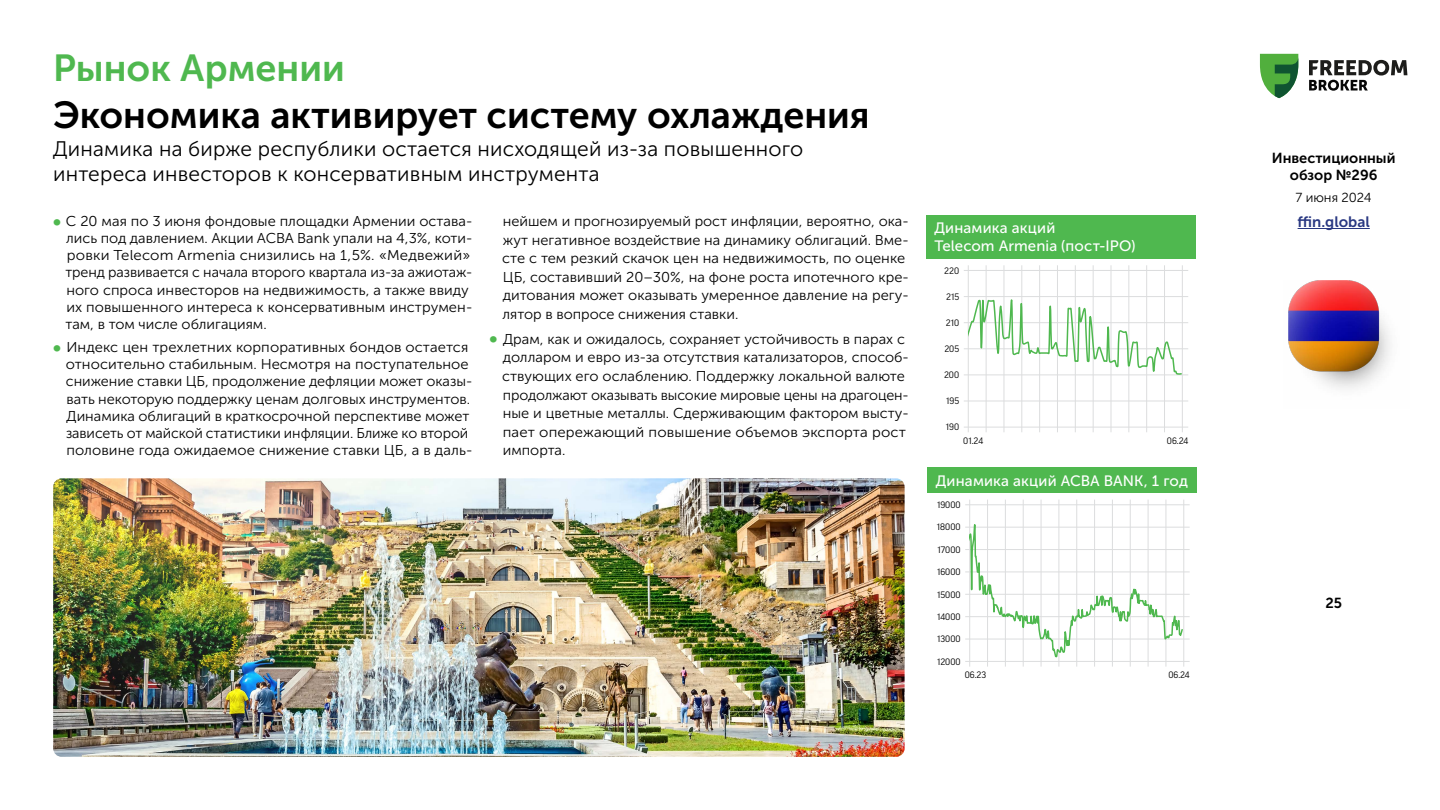
<style>
.page{position:relative;width:1440px;height:810px;background:#fff}
.page>*{position:absolute;margin:0;border:0;box-sizing:border-box;transform-origin:0 0}
.t1{font:37.5px "Museo Sans Cyrl 700";color:#000}
.t2{font:37.5px "Museo Sans Cyrl 700";color:#4fb84f}
.t3{font:21px/25.2px "Museo Sans Cyrl 300";letter-spacing:.01em;color:#000}
.t4{font:15px/18px "Museo Sans Cyrl 500";letter-spacing:.01em;color:#fff}
.t5{font:15px "Museo Sans Cyrl 700";color:#293882}
.t6{font:14.48px/17.4px "Museo Sans Cyrl 700";color:#000;text-align:center}
.t7{font:14.25px/18.6px "Museo Sans Cyrl 300";color:#000}
.t8{font:14.25px/17.1px "Museo Sans Cyrl 300";color:#000;scale:1.04 1}
.t9{font:13.05px "Museo Sans Cyrl 300";color:#000}
.t10{font:9px "Good Pro";color:#000}
</style>
<div class="page">
<hr style="left:1298px;top:228px;width:72px;height:1px;background:#293882">
<svg style="left:1260px;top:54px;width:38px;height:44px"></svg>
<svg style="left:1309px;top:60px;width:98px;height:31px"></svg>
<img style="left:1288px;top:281px;width:102px;height:108px">
<img style="left:53px;top:478px;width:852px;height:279px">
<div style="left:926px;top:215px;width:270px;height:44px;background:#4fb84f"></div>
<hr style="left:964px;top:270px;width:224px;height:1px;background:#dcddde">
<hr style="left:964px;top:296px;width:224px;height:1px;background:#dcddde">
<hr style="left:964px;top:322px;width:224px;height:1px;background:#dcddde">
<hr style="left:964px;top:348px;width:224px;height:1px;background:#dcddde">
<hr style="left:964px;top:375px;width:224px;height:1px;background:#dcddde">
<hr style="left:964px;top:401px;width:224px;height:1px;background:#dcddde">
<hr style="left:964px;top:427px;width:224px;height:1px;background:#dcddde">
<hr style="left:1146px;top:265px;width:1px;height:167px;background:#dcddde">
<hr style="left:1128px;top:265px;width:1px;height:167px;background:#dcddde">
<hr style="left:1111px;top:265px;width:1px;height:167px;background:#dcddde">
<hr style="left:1093px;top:265px;width:1px;height:167px;background:#dcddde">
<hr style="left:1075px;top:265px;width:1px;height:167px;background:#dcddde">
<hr style="left:1057px;top:265px;width:1px;height:167px;background:#dcddde">
<hr style="left:1039px;top:265px;width:1px;height:167px;background:#dcddde">
<hr style="left:1021px;top:265px;width:1px;height:167px;background:#dcddde">
<hr style="left:1004px;top:265px;width:1px;height:167px;background:#dcddde">
<hr style="left:986px;top:265px;width:1px;height:167px;background:#dcddde">
<hr style="left:968px;top:265px;width:1px;height:167px;background:#dcddde">
<hr style="left:1164px;top:265px;width:1px;height:167px;background:#dcddde">
<hr style="left:1182px;top:265px;width:1px;height:167px;background:#dcddde">
<svg style="left:968px;top:295px;width:214px;height:84px"></svg>
<div style="left:927px;top:468px;width:270px;height:25px;background:#4fb84f"></div>
<hr style="left:965px;top:504px;width:225px;height:1px;background:#dcddde">
<hr style="left:965px;top:527px;width:225px;height:1px;background:#dcddde">
<hr style="left:965px;top:549px;width:225px;height:1px;background:#dcddde">
<hr style="left:965px;top:572px;width:225px;height:1px;background:#dcddde">
<hr style="left:965px;top:594px;width:225px;height:1px;background:#dcddde">
<hr style="left:965px;top:616px;width:225px;height:1px;background:#dcddde">
<hr style="left:965px;top:639px;width:225px;height:1px;background:#dcddde">
<hr style="left:965px;top:661px;width:225px;height:1px;background:#dcddde">
<hr style="left:1148px;top:500px;width:1px;height:167px;background:#dcddde">
<hr style="left:1130px;top:500px;width:1px;height:167px;background:#dcddde">
<hr style="left:1112px;top:500px;width:1px;height:167px;background:#dcddde">
<hr style="left:1094px;top:500px;width:1px;height:167px;background:#dcddde">
<hr style="left:1076px;top:500px;width:1px;height:167px;background:#dcddde">
<hr style="left:1059px;top:500px;width:1px;height:167px;background:#dcddde">
<hr style="left:1041px;top:500px;width:1px;height:167px;background:#dcddde">
<hr style="left:1023px;top:500px;width:1px;height:167px;background:#dcddde">
<hr style="left:1005px;top:500px;width:1px;height:167px;background:#dcddde">
<hr style="left:987px;top:500px;width:1px;height:167px;background:#dcddde">
<hr style="left:969px;top:500px;width:1px;height:167px;background:#dcddde">
<hr style="left:1166px;top:500px;width:1px;height:167px;background:#dcddde">
<hr style="left:1183px;top:500px;width:1px;height:167px;background:#dcddde">
<svg style="left:970px;top:522px;width:213px;height:137px"></svg>
<h1 class="t2" style="left:53px;top:47px;width:293px">Рынок Армении</h1>
<h1 class="t1" style="left:53px;top:95px;width:818px">Экономика активирует систему охлаждения</h1>
<h2 class="t3" style="left:53px;top:136px;width:752px">Динамика на бирже республики остается нисходящей из-за повышенного интереса инвесторов к консервативным инструмента</h2>
<p class="t7" style="left:65px;top:213px;width:409px;line-height:17.1px">С 20 мая по 3 июня фондовые площадки Армении остава&shy;лись под давлением. Акции ACBA Bank упали на 4,3%, коти&shy;ровки Telecom Armenia снизились на 1,5%. «Медвежий» тренд развивается с начала второго квартала из-за ажиотаж&shy;ного спроса инвесторов на недвижимость, а также ввиду их повышенного интереса к консервативным инструмен&shy;там, в том числе облигациям.</p>
<p class="t8" style="left:66px;top:339px;width:392px">Индекс цен трехлетних корпоративных бондов остается относительно стабильным. Несмотря на поступательное снижение ставки ЦБ, продолжение дефляции может оказы&shy;вать некоторую поддержку ценам долговых инструментов.<br>Динамика облигаций в краткосрочной перспективе может зависеть от майской статистики инфляции. Ближе ко второй половине года ожидаемое снижение ставки ЦБ, а в даль-</p>
<p class="t7" style="left:502px;top:212px;width:408px">нейшем и прогнозируемый рост инфляции, вероятно, ока&shy;жут негативное воздействие на динамику облигаций. Вме&shy;сте с тем резкий скачок цен на недвижимость, по оценке ЦБ, составивший 20–30%, на фоне роста ипотечного кре&shy;дитования может оказывать умеренное давление на регу&shy;лятор в вопросе снижения ставки.</p>
<p class="t7" style="left:502px;top:330px;width:408px">Драм, как и ожидалось, сохраняет устойчивость в парах с долларом и евро из-за отсутствия катализаторов, способ&shy;ствующих его ослаблению. Поддержку локальной валюте продолжают оказывать высокие мировые цены на драгоцен&shy;ные и цветные металлы. Сдерживающим фактором высту&shy;пает опережающий повышение объемов экспорта рост импорта.</p>
<p class="t4" style="left:934px;top:219px;width:203px">Динамика акций<br>Telecom Armenia (пост-IPO)</p>
<p class="t10" style="left:944px;top:265px;width:16px">220</p>
<p class="t10" style="left:946px;top:291px;width:14px">215</p>
<p class="t10" style="left:946px;top:318px;width:15px">210</p>
<p class="t10" style="left:944px;top:344px;width:16px">205</p>
<p class="t10" style="left:944px;top:370px;width:17px">200</p>
<p class="t10" style="left:946px;top:396px;width:14px">195</p>
<p class="t10" style="left:946px;top:422px;width:15px">190</p>
<p class="t10" style="left:963px;top:436px;width:21px">01.24</p>
<p class="t10" style="left:1167px;top:436px;width:23px">06.24</p>
<p class="t4" style="left:936px;top:472px;width:254px">Динамика акций ACBA BANK, 1 год</p>
<p class="t10" style="left:937px;top:500px;width:25px">19000</p>
<p class="t10" style="left:937px;top:522px;width:25px">18000</p>
<p class="t10" style="left:938px;top:544px;width:25px">17000</p>
<p class="t10" style="left:937px;top:567px;width:25px">16000</p>
<p class="t10" style="left:937px;top:589px;width:25px">15000</p>
<p class="t10" style="left:937px;top:612px;width:25px">14000</p>
<p class="t10" style="left:937px;top:634px;width:25px">13000</p>
<p class="t10" style="left:937px;top:656px;width:25px">12000</p>
<p class="t10" style="left:965px;top:670px;width:23px">06.23</p>
<p class="t10" style="left:1168px;top:670px;width:23px">06.24</p>
<p class="t6" style="left:1272px;top:149px;width:125px">Инвестиционный обзор №296</p>
<p class="t9" style="left:1296px;top:191px;width:78px">7 июня 2024</p>
<p class="t5" style="left:1298px;top:213px;width:74px">ffin.global</p>
<p class="t6" style="left:1325px;top:594px;width:18px">25</p>
</div>
